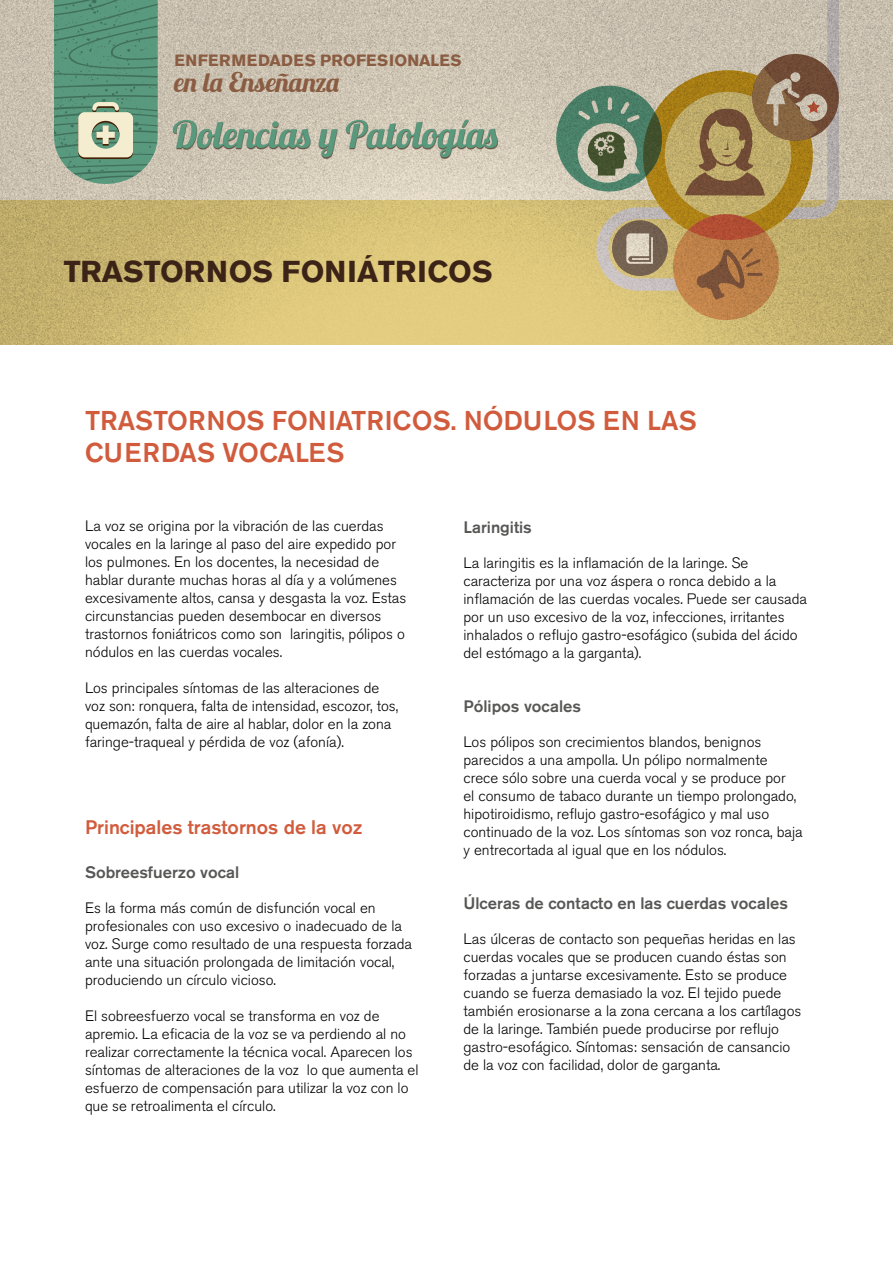
<style>
.page{position:relative;width:893px;height:1263px;background:#fff}
.page>*{position:absolute;margin:0;border:0;box-sizing:border-box;transform-origin:0 0}
.t1{font:37.5px "Lobster 1.3";color:#59997d}
.t2{font:700 30px "Akzidenz Grotesk BE";color:#3b2417}
.t3{font:500 27px/32.4px "Akzidenz Grotesk BE";color:#d15c3d}
.t4{font:27px "Lobster 1.3";color:#8a5c42}
.t5{font:500 19.5px "Akzidenz Grotesk BE";color:#d15c3d}
.t6{font:500 16.5px "Akzidenz Grotesk BE";color:#575756}
.t7{font:700 16.2px "Akzidenz Grotesk BE";letter-spacing:.04em;color:#8a5c42}
.t8{font:300 15px/18px "Akzidenz Grotesk BE";color:#000}
</style>
<div class="page">
<img style="left:0;top:0;width:893px;height:344px">
<div style="left:173px;top:121px;width:325px;height:37px;background:#3b2417;opacity:.75"></div>
<svg style="left:54px;top:0;width:104px;height:184px;background:#6d9d83"></svg>
<p class="t7" style="left:174px;top:51px;width:215px">ENFERMEDADES PROFESIONA</p>
<p class="t7" style="left:431px;top:51px;width:32px">LES</p>
<h3 class="t4" style="left:174px;top:65px;width:167px">en la Enseñanza</h3>
<h1 class="t1" style="left:173px;top:110px;width:328px">Dolencias y Patologías</h1>
<h2 class="t2" style="left:64px;top:254px;width:430px">TRASTORNOS FONIÁTRICOS</h2>
<h3 class="t3" style="left:85px;top:404px;width:613px">TRASTORNOS FONIATRICOS. NÓDULOS EN LAS<br>CUERDAS VOCALES</h3>
<p class="t8" style="left:85px;top:517px;width:323px">La voz se origina por la vibración de las cuerdas vocales en la laringe al paso del aire expedido por los pulmones. En los docentes, la necesidad de hablar durante muchas horas al día y a volúmenes excesivamente altos, cansa y desgasta la voz. Estas circunstancias pueden desembocar en diversos trastornos foniátricos como son laringitis, pólipos o nódulos en las cuerdas vocales.</p>
<p class="t8" style="left:85px;top:679px;width:315px">Los principales síntomas de las alteraciones de voz son: ronquera, falta de intensidad, escozor, tos, quemazón, falta de aire al hablar, dolor en la zona faringe-traqueal y pérdida de voz (afonía).</p>
<h3 class="t5" style="left:85px;top:815px;width:279px">Principales trastornos de la voz</h3>
<p class="t6" style="left:85px;top:862px;width:156px">Sobreesfuerzo vocal</p>
<p class="t8" style="left:85px;top:899px;width:328px">Es la forma más común de disfunción vocal en profesionales con uso excesivo o inadecuado de la voz. Surge como resultado de una respuesta forzada ante una situación prolongada de limitación vocal, produciendo un círculo vicioso.</p>
<p class="t8" style="left:85px;top:1007px;width:335px">El sobreesfuerzo vocal se transforma en voz de apremio. La eficacia de la voz se va perdiendo al no realizar correctamente la técnica vocal. Aparecen los síntomas de alteraciones de la voz lo que aumenta el esfuerzo de compensación para utilizar la voz con lo que se retroalimenta el círculo.</p>
<p class="t6" style="left:463px;top:517px;width:70px">Laringitis</p>
<p class="t8" style="left:463px;top:554px;width:345px">La laringitis es la inflamación de la laringe. Se caracteriza por una voz áspera o ronca debido a la inflamación de las cuerdas vocales. Puede ser causada por un uso excesivo de la voz, infecciones, irritantes inhalados o reflujo gastro-esofágico (subida del ácido del estómago a la garganta).</p>
<p class="t6" style="left:463px;top:696px;width:119px">Pólipos vocales</p>
<p class="t8" style="left:463px;top:733px;width:341px">Los pólipos son crecimientos blandos, benignos parecidos a una ampolla. Un pólipo normalmente crece sólo sobre una cuerda vocal y se produce por<br>el consumo de tabaco durante un tiempo prolongado, hipotiroidismo, reflujo gastro-esofágico y mal uso continuado de la voz. Los síntomas son voz ronca, baja y entrecortada al igual que en los nódulos.</p>
<p class="t6" style="left:463px;top:893px;width:326px">Úlceras de contacto en las cuerdas vocales</p>
<p class="t8" style="left:463px;top:930px;width:339px">Las úlceras de contacto son pequeñas heridas en las cuerdas vocales que se producen cuando éstas son forzadas a juntarse excesivamente. Esto se produce cuando se fuerza demasiado la voz. El tejido puede también erosionarse a la zona cercana a los cartílagos de la laringe. También puede producirse por reflujo gastro-esofágico. Síntomas: sensación de cansancio de la voz con facilidad, dolor de garganta.</p>
</div>
